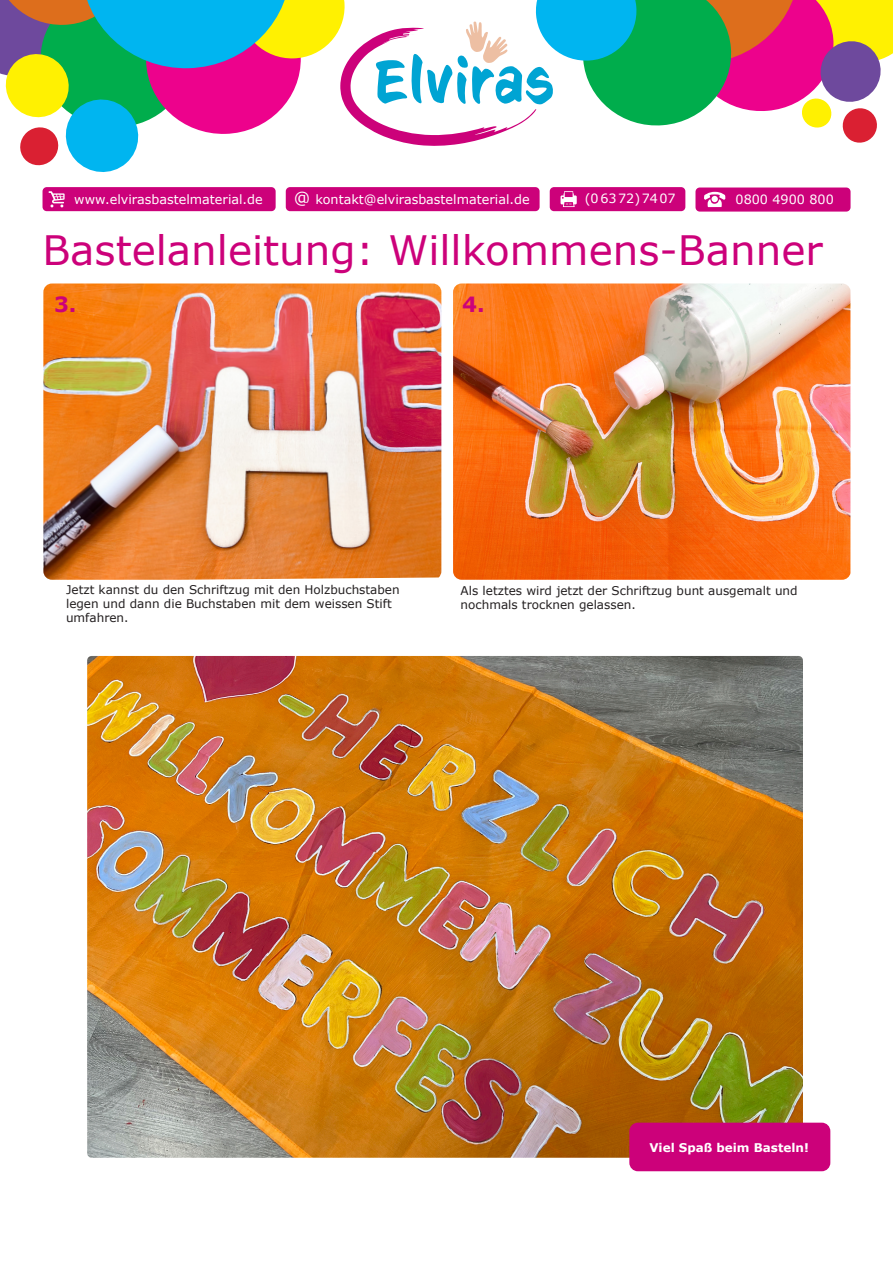
<style>
.page{position:relative;width:893px;height:1263px;background:#fff}
.page>*{position:absolute;margin:0;border:0;box-sizing:border-box;transform-origin:0 0}
.t1{font:40.5px "Verdana";color:#cc017a}
.t2{font:700 21px "Verdana";color:#cc017a}
.t3{font:12.75px "Verdana";color:#fff}
.t4{font:12px/14.4px "Verdana";color:#231f20}
.t5{font:700 12px "Verdana";color:#fff}
.s1{font-size:16.5px}
</style>
<div class="page">
<svg style="left:0;top:0;width:893px;height:172px"></svg>
<div style="left:695px;top:187px;width:155px;height:25px;background:#cc017a;border-radius:4px"></div>
<svg style="left:704px;top:192px;width:21px;height:15px"></svg>
<div style="left:286px;top:187px;width:254px;height:24px;background:#cc017a;border-radius:4px"></div>
<div style="left:550px;top:187px;width:135px;height:24px;background:#cc017a;border-radius:4px"></div>
<svg style="left:561px;top:191px;width:16px;height:16px"></svg>
<div style="left:43px;top:187px;width:233px;height:24px;background:#cc017a;border-radius:4px"></div>
<svg style="left:48px;top:191px;width:17px;height:16px"></svg>
<img style="left:453px;top:283px;width:397px;height:297px">
<img style="left:43px;top:283px;width:398px;height:297px">
<img style="left:87px;top:656px;width:716px;height:502px">
<div style="left:629px;top:1123px;width:201px;height:48px;background:#cc017a;border-radius:9px"></div>
<p class="t3" style="left:74px;top:191px;width:190px">www.elvirasbastelmaterial.de</p>
<p class="t3" style="left:294px;top:191px;width:237px"><span class="s1">@</span> kontakt@elvirasbastelmaterial.de</p>
<p class="t3" style="left:585px;top:191px;width:92px">(06372)7407</p>
<p class="t3" style="left:736px;top:191px;width:100px">0800 4900 800</p>
<h1 class="t1" style="left:43px;top:224px;width:782px">Bastelanleitung: Willkommens-Banner</h1>
<p class="t2" style="left:54px;top:291px;width:24px">3.</p>
<p class="t2" style="left:462px;top:291px;width:24px">4.</p>
<p class="t4" style="left:66px;top:582px;width:335px">Jetzt kannst du den Schriftzug mit den Holzbuchstaben legen und dann die Buchstaben mit dem weissen Stift umfahren.</p>
<p class="t4" style="left:461px;top:583px;width:339px">Als letztes wird jetzt der Schriftzug bunt ausgemalt und nochmals trocknen gelassen.</p>
<p class="t5" style="left:649px;top:1139px;width:161px">Viel Spaß beim Basteln!</p>
</div>
